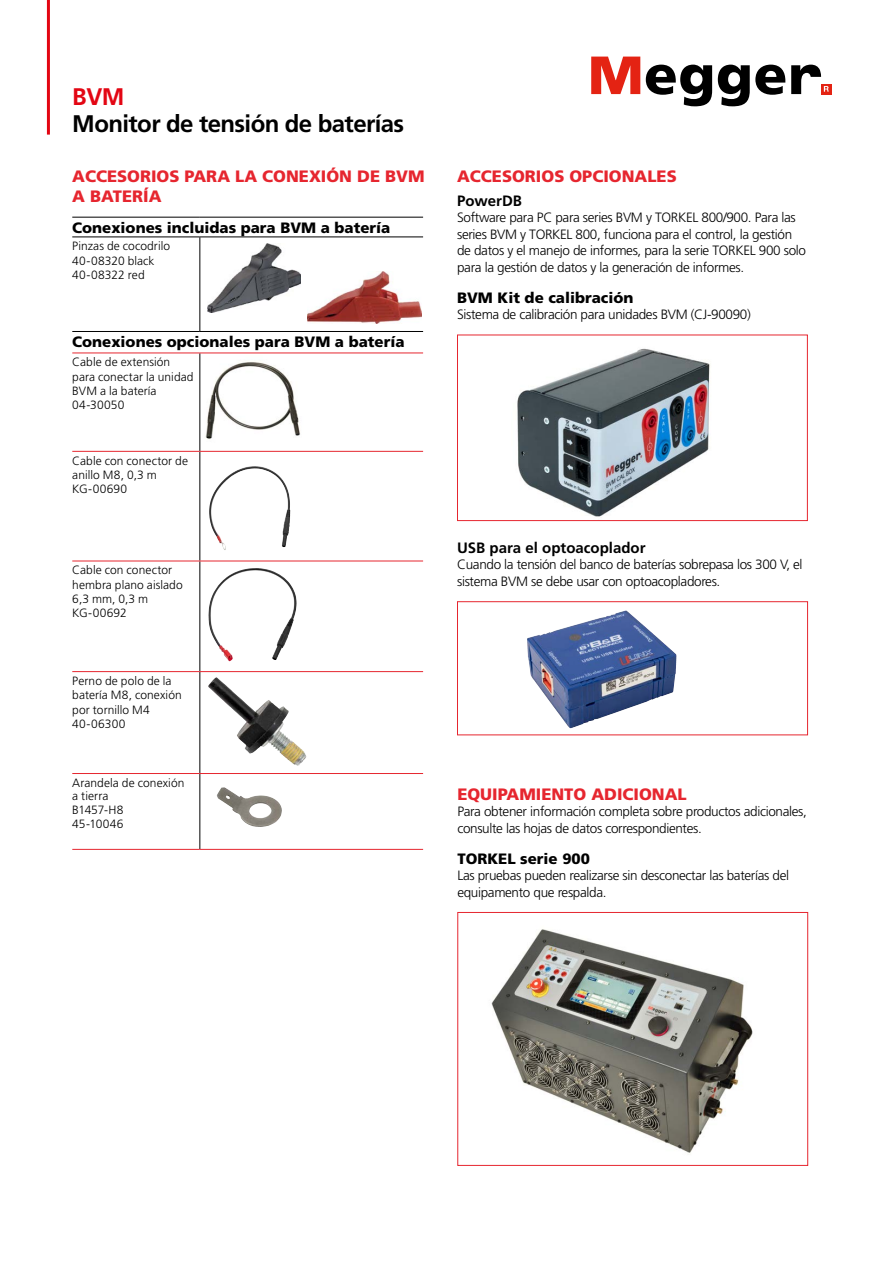
<style>
.page{position:relative;width:893px;height:1263px;background:#fff}
.page>*{position:absolute;margin:0;border:0;box-sizing:border-box;transform-origin:0 0}
.t1{font:700 24px "Frutiger LT Std";letter-spacing:-.025em;color:#000}
.t2{font:700 24px "Frutiger LT Std";color:#e30613}
.t3{font:900 16.5px/19.8px "Frutiger LT Std";color:#e6262f}
.t4{font:900 15px "Frutiger LT Std";color:#000}
.t5{font:700 15px "Frutiger LT Std";color:#000}
.t6{font:300 13.5px/16.5px "Frutiger LT Std";letter-spacing:-.025em;color:#000}
.t7{font:300 12px/14.4px "Frutiger LT Std";letter-spacing:.01em;color:#000}
</style>
<div class="page">
<hr style="left:47px;top:0;width:3px;height:135px;background:#e30613">
<div style="left:821px;top:84px;width:10px;height:10px;background:#e42313"></div>
<svg style="left:591px;top:57px;width:49px;height:37px"></svg>
<svg style="left:646px;top:65px;width:66px;height:41px"></svg>
<svg style="left:718px;top:65px;width:67px;height:41px"></svg>
<svg style="left:791px;top:65px;width:38px;height:29px"></svg>
<img style="left:491px;top:929px;width:262px;height:224px">
<div style="left:457px;top:912px;width:351px;height:254px;border:1px solid #e6262f"></div>
<hr style="left:72px;top:217px;width:128px;height:1px;background:#000">
<hr style="left:200px;top:217px;width:223px;height:1px;background:#000">
<hr style="left:72px;top:237px;width:128px;height:1px;background:#000">
<hr style="left:200px;top:237px;width:223px;height:1px;background:#000">
<hr style="left:199px;top:237px;width:1px;height:94px;background:#000">
<hr style="left:199px;top:353px;width:1px;height:98px;background:#000">
<hr style="left:199px;top:452px;width:1px;height:109px;background:#000">
<hr style="left:199px;top:561px;width:1px;height:110px;background:#000">
<hr style="left:199px;top:672px;width:1px;height:101px;background:#000">
<hr style="left:72px;top:353px;width:128px;height:1px;background:#e6262f">
<hr style="left:200px;top:353px;width:223px;height:1px;background:#e6262f">
<hr style="left:72px;top:451px;width:128px;height:1px;background:#e6262f">
<hr style="left:200px;top:451px;width:223px;height:1px;background:#e6262f">
<hr style="left:72px;top:561px;width:128px;height:1px;background:#e6262f">
<hr style="left:200px;top:561px;width:223px;height:1px;background:#e6262f">
<hr style="left:72px;top:671px;width:128px;height:1px;background:#e6262f">
<hr style="left:200px;top:671px;width:223px;height:1px;background:#e6262f">
<hr style="left:72px;top:331px;width:128px;height:1px;background:#000">
<hr style="left:200px;top:331px;width:223px;height:1px;background:#000">
<hr style="left:199px;top:774px;width:1px;height:75px;background:#000">
<hr style="left:72px;top:773px;width:128px;height:1px;background:#e6262f">
<hr style="left:200px;top:773px;width:223px;height:1px;background:#e6262f">
<hr style="left:72px;top:849px;width:128px;height:1px;background:#e6262f">
<hr style="left:200px;top:849px;width:223px;height:1px;background:#e6262f">
<img style="left:307px;top:271px;width:115px;height:52px">
<img style="left:207px;top:244px;width:93px;height:68px">
<img style="left:205px;top:362px;width:95px;height:77px">
<img style="left:209px;top:466px;width:45px;height:80px">
<img style="left:208px;top:568px;width:48px;height:94px">
<img style="left:208px;top:679px;width:98px;height:86px">
<img style="left:217px;top:787px;width:65px;height:40px">
<img style="left:517px;top:348px;width:193px;height:169px">
<div style="left:457px;top:335px;width:351px;height:186px;border:1px solid #e6262f"></div>
<img style="left:527px;top:610px;width:98px;height:107px">
<div style="left:457px;top:601px;width:351px;height:134px;border:1px solid #e6262f"></div>
<h1 class="t2" style="left:72px;top:82px;width:54px">BVM</h1>
<h1 class="t1" style="left:72px;top:109px;width:333px">Monitor de tensión de baterías</h1>
<p class="t3" style="left:72px;top:167px;width:354px">ACCESORIOS PARA LA CONEXIÓN DE BVM<br>A BATERÍA</p>
<p class="t4" style="left:72px;top:218px;width:320px">Conexiones incluidas para BVM a batería</p>
<p class="t7" style="left:72px;top:239px;width:99px">Pinzas de cocodrilo<br>40-08320 black<br>40-08322 red</p>
<p class="t4" style="left:72px;top:333px;width:334px">Conexiones opcionales para BVM a batería</p>
<p class="t7" style="left:72px;top:355px;width:123px">Cable de extensión para conectar la unidad<br>BVM a la batería<br>04-30050</p>
<p class="t7" style="left:72px;top:453px;width:117px">Cable con conector de anillo M8, 0,3 m<br>KG-00690</p>
<p class="t7" style="left:72px;top:563px;width:112px">Cable con conector hembra plano aislado<br>6,3 mm, 0,3 m<br>KG-00692</p>
<p class="t7" style="left:72px;top:674px;width:111px">Perno de polo de la batería M8, conexión por tornillo M4<br>40-06300</p>
<p class="t7" style="left:72px;top:776px;width:114px;line-height:13.8px">Arandela de conexión a tierra<br>B1457-H8<br>45-10046</p>
<p class="t3" style="left:457px;top:167px;width:221px">ACCESORIOS OPCIONALES</p>
<p class="t5" style="left:457px;top:192px;width:67px">PowerDB</p>
<p class="t6" style="left:457px;top:210px;width:350px">Software para PC para series BVM y TORKEL 800/900. Para las series BVM y TORKEL 800, funciona para el control, la gestión de datos y el manejo de informes, para la serie TORKEL 900 solo para la gestión de datos y la generación de informes.</p>
<p class="t4" style="left:457px;top:288px;width:178px">BVM Kit de calibración</p>
<p class="t6" style="left:457px;top:306px;width:295px">Sistema de calibración para unidades BVM (CJ-90090)</p>
<p class="t5" style="left:457px;top:539px;width:190px">USB para el optoacoplador</p>
<p class="t6" style="left:457px;top:557px;width:347px">Cuando la tensión del banco de baterías sobrepasa los 300 V, el sistema BVM se debe usar con optoacopladores.</p>
<p class="t3" style="left:457px;top:784px;width:231px">EQUIPAMIENTO ADICIONAL</p>
<p class="t6" style="left:457px;top:803px;width:351px">Para obtener información completa sobre productos adicionales, consulte las hojas de datos correspondientes.</p>
<p class="t4" style="left:457px;top:849px;width:134px">TORKEL serie 900</p>
<p class="t6" style="left:457px;top:867px;width:333px">Las pruebas pueden realizarse sin desconectar las baterías del equipamento que respalda.</p>
</div>
